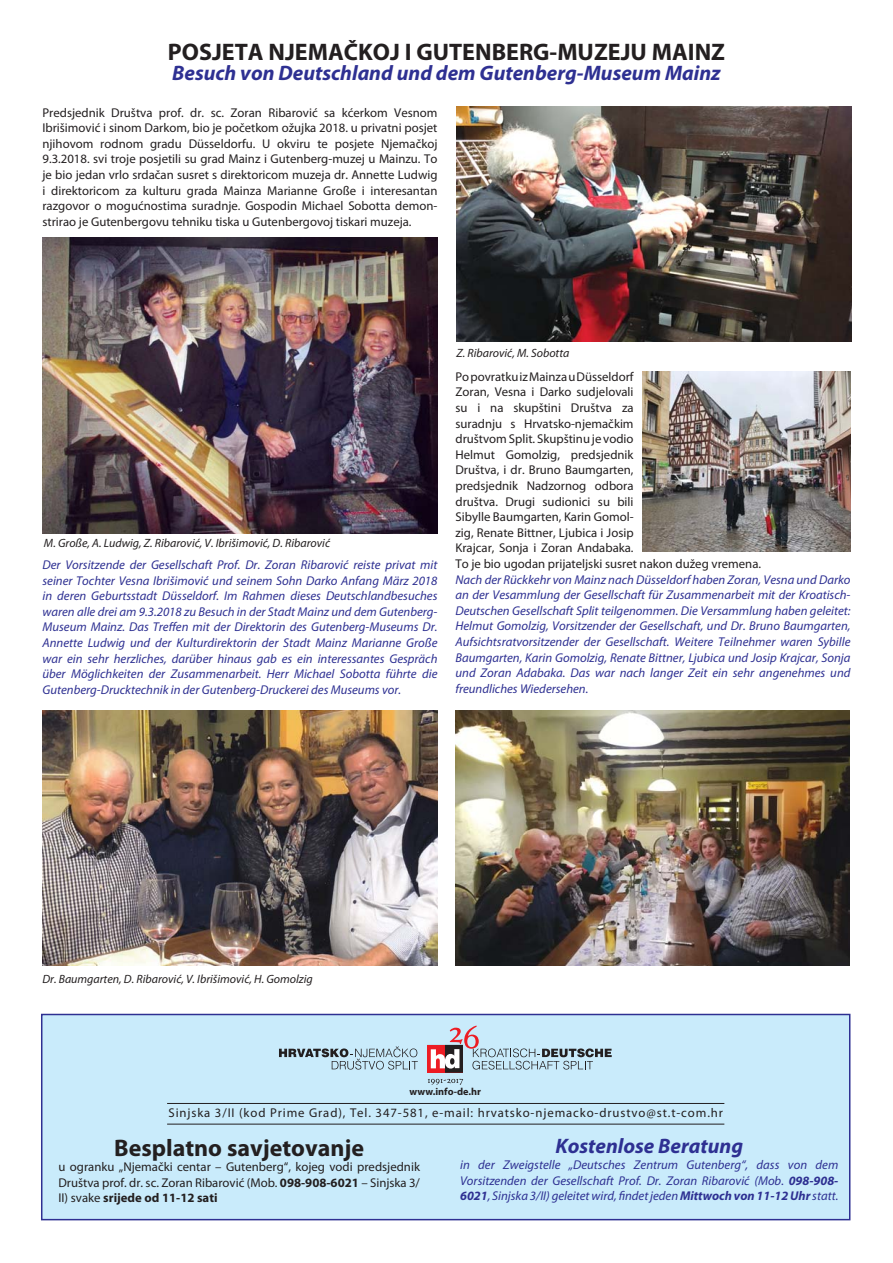
<style>
.page{position:relative;width:893px;height:1263px;background:#fff}
.page>*{position:absolute;margin:0;border:0;box-sizing:border-box;transform-origin:0 0}
.t1{font:700 24px "Myriad Pro";color:#231f20}
.t2{font:italic 700 21px "Myriad Pro";color:#2e3092}
.t3{font:italic 12.75px/15.6px "Myriad Pro";color:#2e3092;text-align:justify}
.t4{font:12.75px/15.6px "Myriad Pro";color:#231f20;text-align:justify}
.t5{font:12.75px "Myriad Pro";letter-spacing:.07em;color:#231f20}
.t6{font:italic 12px "Myriad Pro";color:#231f20}
.t7{font:700 10.2px "Myriad Pro";color:#231f20}
.s1{font-weight:700}
</style>
<div class="page">
<div style="left:42px;top:1015px;width:808px;height:205px;background:#c9ebfb"></div>
<div style="left:41px;top:1014px;width:809px;height:206px;border:2px solid #2e3092"></div>
<hr style="left:167px;top:1103px;width:557px;height:1px;background:#231f20">
<hr style="left:167px;top:1124px;width:557px;height:1px;background:#231f20">
<img style="left:42px;top:237px;width:395px;height:297px">
<img style="left:455px;top:710px;width:394px;height:256px">
<img style="left:42px;top:710px;width:395px;height:256px">
<img style="left:456px;top:107px;width:395px;height:235px">
<img style="left:642px;top:372px;width:208px;height:179px">
<svg style="left:428px;top:1079px;width:35px;height:6px"></svg>
<div style="left:427px;top:1045px;width:36px;height:28px;background:#ed1c24"></div>
<svg style="left:430px;top:1049px;width:1px;height:20px"></svg>
<div style="left:445px;top:1045px;width:18px;height:28px;background:#231f20"></div>
<svg style="left:279px;top:1046px;width:139px;height:24px"></svg>
<svg style="left:431px;top:1026px;width:181px;height:44px"></svg>
<h1 class="t1" style="left:168px;top:43px;width:559px">POSJETA NJEMAČKOJ I GUTENBERG-MUZEJU MAINZ</h1>
<h2 class="t2" style="left:172px;top:65px;width:550px">Besuch von Deutschland und dem Gutenberg-Museum Mainz</h2>
<p class="t4" style="left:42px;top:106px;width:396px">Predsjednik Društva prof. dr. sc. Zoran Ribarović sa kćerkom Vesnom Ibrišimović i sinom Darkom, bio je početkom ožujka 2018. u privatni posjet njihovom rodnom gradu Düsseldorfu. U okviru te posjete Njemačkoj 9.3.2018. svi troje posjetili su grad Mainz i Gutenberg-muzej u Mainzu. To je bio jedan vrlo srdačan susret s direktoricom muzeja dr. Annette Ludwig i direktoricom za kulturu grada Mainza Marianne Große i interesantan razgovor o mogućnostima suradnje. Gospodin Michael Sobotta demon&shy;strirao je Gutenbergovu tehniku tiska u Gutenbergovoj tiskari muzeja.</p>
<p class="t6" style="left:44px;top:538px;width:288px">M. Große, A. Ludwig, Z. Ribarović, V. Ibrišimović, D. Ribarović</p>
<p class="t3" style="left:42px;top:558px;width:396px">Der Vorsitzende der Gesellschaft Prof. Dr. Zoran Ribarović reiste privat mit seiner Tochter Vesna Ibrišimović und seinem Sohn Darko Anfang März 2018 in deren Geburtsstadt Düsseldorf. Im Rahmen dieses Deutschlandbesuches waren alle drei am 9.3.2018 zu Besuch in der Stadt Mainz und dem Gutenberg-Museum Mainz. Das Treffen mit der Direktorin des Gutenberg-Museums Dr.<br>Annette Ludwig und der Kulturdirektorin der Stadt Mainz Marianne Große war ein sehr herzliches, darüber hinaus gab es ein interessantes Gespräch über Möglichkeiten der Zusammenarbeit. Herr Michael Sobotta führte die Gutenberg-Drucktechnik in der Gutenberg-Druckerei des Museums vor.</p>
<p class="t6" style="left:456px;top:348px;width:114px">Z. Ribarović, M. Sobotta</p>
<p class="t4" style="left:455px;top:370px;width:307px;text-align:left">Po povratku iz Mainza u Düsseldorf<br>Zoran, Vesna i Darko sudjelovali<br>su i na skupštini Društva za<br>suradnju s Hrvatsko-njemačkim<br>društvom Split. Skupštinu je vodio<br>Helmut Gomolzig, predsjednik<br>Društva, i dr. Bruno Baumgarten,<br>predsjednik Nadzornog odbora<br>društva. Drugi sudionici su bili<br>Sibylle Baumgarten, Karin Gomol-<br>zig, Renate Bittner, Ljubica i Josip<br>Krajcar, Sonja i Zoran Andabaka.<br>To je bio ugodan prijateljski susret nakon dužeg vremena.</p>
<p class="t3" style="left:455px;top:573px;width:396px">Nach der Rückkehr von Mainz nach Düsseldorf haben Zoran, Vesna und Darko an der Vesammlung der Gesellschaft für Zusammenarbeit mit der Kroatisch-Deutschen Gesellschaft Split teilgenommen. Die Versammlung haben geleitet:<br>Helmut Gomolzig, Vorsitzender der Gesellschaft, und Dr. Bruno Baumgarten, Aufsichtsratvorsitzender der Gesellschaft. Weitere Teilnehmer waren Sybille Baumgarten, Karin Gomolzig, Renate Bittner, Ljubica und Josip Krajcar, Sonja und Zoran Adabaka. Das war nach langer Zeit ein sehr angenehmes und freundliches Wiedersehen.</p>
<p class="t6" style="left:42px;top:975px;width:272px">Dr. Baumgarten, D. Ribarović, V. Ibrišimović, H. Gomolzig</p>
<p class="t7" style="left:410px;top:1088px;width:73px">www.info-de.hr</p>
<p class="t5" style="left:168px;top:1108px;width:556px">Sinjska 3/II (kod Prime Grad), Tel. 347-581, e-mail: hrvatsko-njemacko-drustvo@st.t-com.hr</p>
<h1 class="t1" style="left:114px;top:1138px;width:252px">Besplatno savjetovanje</h1>
<p class="t4" style="left:58px;top:1160px;width:363px">u ogranku „Njemački centar – Gutenberg“, kojeg vodi predsjednik Društva prof. dr. sc. Zoran Ribarović (Mob. <span class="s1">098-908-6021</span> – Sinjska 3/ II) svake <span class="s1">srijede od 11-12 sati</span></p>
<h2 class="t2" style="left:555px;top:1138px;width:189px">Kostenlose Beratung</h2>
<p class="t3" style="left:460px;top:1158px;width:380px">in der Zweigstelle „Deutsches Zentrum Gutenberg“, dass von dem Vorsitzenden der Gesellschaft Prof. Dr. Zoran Ribarović (Mob. <span class="s1">098-908- 6021</span>, Sinjska 3/II) geleitet wird, findet jeden <span class="s1">Mittwoch von 11-12 Uhr</span> statt.</p>
</div>
